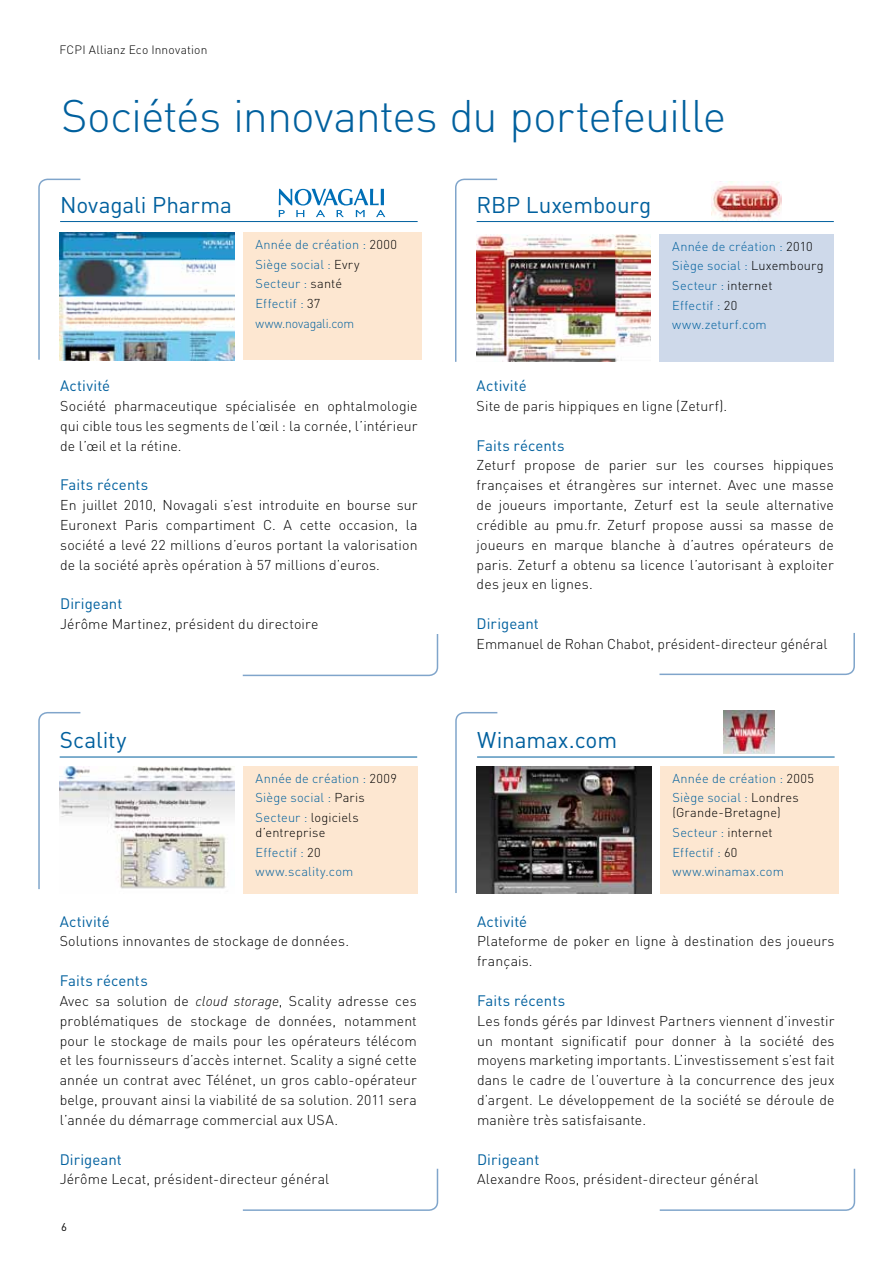
<style>
.page{position:relative;width:893px;height:1263px;background:#fff}
.page>*{position:absolute;margin:0;border:0;box-sizing:border-box;transform-origin:0 0}
.t1{font:300 45px "DIN";letter-spacing:-.025em;color:#00609e}
.t2{font:22.5px "DIN";letter-spacing:-.005em;color:#00609e}
.t3{font:15px "DIN";letter-spacing:.005em;color:#00609e}
.t4{font:300 14.1px/19.8px "DIN";letter-spacing:.01em;color:#000;text-align:justify}
.t5{font:300 12.75px/19.5px "DIN";letter-spacing:.015em;color:#00609e}
.t6{font:300 12px "DIN";letter-spacing:.015em;color:#000}
.t7{font:11.25px "DIN";color:#000}
.s1{color:#000}
.s2{font-family:"DIN Light Alternate";font-weight:400}
.s3{font-style:italic}
</style>
<div class="page">
<hr style="left:60px;top:221px;width:358px;height:1px;background:#00609e">
<div style="left:243px;top:233px;width:178px;height:127px;background:#fde7d1"></div>
<img style="left:82px;top:233px;width:152px;height:127px">
<img style="left:38px;top:178px;width:44px;height:183px">
<svg style="left:242px;top:634px;width:197px;height:43px"></svg>
<svg style="left:279px;top:189px;width:106px;height:28px"></svg>
<hr style="left:381px;top:189px;width:3px;height:16px;background:#006fb7">
<hr style="left:477px;top:221px;width:357px;height:1px;background:#00609e">
<div style="left:659px;top:234px;width:175px;height:128px;background:#ced9ea"></div>
<img style="left:499px;top:234px;width:152px;height:128px">
<img style="left:711px;top:181px;width:71px;height:39px">
<svg style="left:455px;top:178px;width:44px;height:184px"></svg>
<svg style="left:659px;top:633px;width:196px;height:43px"></svg>
<img style="left:82px;top:766px;width:152px;height:123px">
<hr style="left:60px;top:757px;width:357px;height:1px;background:#00609e">
<div style="left:243px;top:766px;width:174px;height:127px;background:#fde7d1"></div>
<svg style="left:38px;top:712px;width:44px;height:178px"></svg>
<svg style="left:242px;top:1168px;width:197px;height:43px"></svg>
<hr style="left:477px;top:757px;width:358px;height:1px;background:#00609e">
<div style="left:660px;top:766px;width:178px;height:127px;background:#fde7d1"></div>
<img style="left:499px;top:766px;width:152px;height:127px">
<svg style="left:455px;top:712px;width:44px;height:182px"></svg>
<svg style="left:659px;top:1168px;width:197px;height:43px"></svg>
<img style="left:724px;top:710px;width:50px;height:44px">
<p class="t6" style="left:60px;top:43px;width:149px">FCPI Allianz Eco Innovation</p>
<h1 class="t1" style="left:61px;top:88px;width:667px">Sociétés innovantes du portefeuille</h1>
<h2 class="t2" style="left:60px;top:190px;width:173px">Novagali Pharma</h2>
<p class="t5" style="left:255px;top:235px;width:143px">Année de création : <span class="s1">2000<br></span>Siège social : <span class="s1">Evry<br></span>Secteur : <span class="s1">santé<br></span>Effectif : <span class="s1">37 </span>www.novagali.com</p>
<p class="t3" style="left:60px;top:376px;width:52px">Activité</p>
<p class="t4" style="left:60px;top:396px;width:359px">Société pharmaceutique spécialisée en ophtalmologie qui cible tous les segments de l’œil : la cornée, l’intérieur de l’œil et la rétine.</p>
<p class="t3" style="left:60px;top:475px;width:90px">Faits récents</p>
<p class="t4" style="left:60px;top:495px;width:359px">En juillet 2010, Novagali s’est introduite en bourse sur Euronext Paris compartiment C. A cette occasion, la société a levé 22 m<span class="s2">illions d’euros</span> portant la valorisation de la société après opération à 57 m<span class="s2">illions d’euros</span>.</p>
<p class="t3" style="left:60px;top:594px;width:64px">Dirigeant</p>
<p class="t4" style="left:60px;top:614px;width:260px">Jérôme Martinez, président du directoire</p>
<h2 class="t2" style="left:60px;top:726px;width:68px">Scality</h2>
<p class="t5" style="left:256px;top:768px;width:143px">Année de création : <span class="s1">2009<br></span>Siège social : <span class="s1">Paris<br></span>Secteur : <span class="s1">logiciels</span></p>
<p class="t5" style="left:256px;top:822px;width:99px"><span class="s1">d’entreprise<br></span>Effectif : <span class="s1">20 </span>www.scality.com</p>
<p class="t3" style="left:60px;top:912px;width:52px">Activité</p>
<p class="t4" style="left:60px;top:931px;width:291px">Solutions innovantes de stockage de données.</p>
<p class="t3" style="left:60px;top:971px;width:90px">Faits récents</p>
<p class="t4" style="left:60px;top:991px;width:359px">Avec sa solution de <span class="s3">cloud storage</span>, Scality adresse ces problématiques de stockage de données, notamment pour le stockage de mails pour les opérateurs télécom et les fournisseurs d’accès internet. Scality a signé cette année un contrat avec Télénet, un gros cablo-opérateur belge, prouvant ainsi la viabilité de sa solution. 2011 sera l’année du démarrage commercial aux USA.</p>
<p class="t3" style="left:60px;top:1150px;width:64px">Dirigeant</p>
<p class="t4" style="left:60px;top:1169px;width:271px">Jérôme Lecat, président-directeur général</p>
<p class="t7" style="left:61px;top:1220px;width:7px">6</p>
<h2 class="t2" style="left:477px;top:190px;width:176px">RBP Luxembourg</h2>
<p class="t5" style="left:672px;top:236px;width:153px">Année de création : <span class="s1">2010<br></span>Siège social : <span class="s1">Luxembourg<br></span>Secteur : <span class="s1">internet<br></span>Effectif : <span class="s1">20 </span>www.zeturf.com</p>
<p class="t3" style="left:477px;top:376px;width:52px">Activité</p>
<p class="t4" style="left:477px;top:396px;width:252px">Site de paris hippiques en ligne (Zeturf).</p>
<p class="t3" style="left:477px;top:436px;width:90px">Faits récents</p>
<p class="t4" style="left:477px;top:455px;width:359px">Zeturf propose de parier sur les courses hippiques françaises et étrangères sur internet. Avec une masse de joueurs importante, Zeturf est la seule alternative crédible au pmu.fr. Zeturf propose aussi sa masse de joueurs en marque blanche à d’autres opérateurs de paris. Zeturf a obtenu sa licence l’autorisant à exploiter des jeux en lignes.</p>
<p class="t3" style="left:477px;top:614px;width:64px">Dirigeant</p>
<p class="t4" style="left:477px;top:634px;width:352px">Emmanuel de Rohan Chabot, président-directeur général</p>
<h2 class="t2" style="left:477px;top:726px;width:141px">Winamax.com</h2>
<p class="t5" style="left:672px;top:768px;width:143px">Année de création : <span class="s1">2005<br></span>Siège social : <span class="s1">Londres</span></p>
<p class="t5" style="left:672px;top:803px;width:113px"><span class="s1">(Grande-Bretagne)<br></span>Secteur : <span class="s1">internet<br></span>Effectif : <span class="s1">60 </span>www.winamax.com</p>
<p class="t3" style="left:477px;top:912px;width:52px">Activité</p>
<p class="t4" style="left:477px;top:931px;width:359px">Plateforme de poker en ligne à destination des joueurs français.</p>
<p class="t3" style="left:477px;top:991px;width:90px">Faits récents</p>
<p class="t4" style="left:477px;top:1011px;width:359px">Les fonds gérés par Idinvest Partners viennent d’investir un montant significatif pour donner à la société des moyens marketing importants. L’investissement s’est fait dans le cadre de l’ouverture à la concurrence des jeux d’argent. Le développement de la société se déroule de manière très satisfaisante.</p>
<p class="t3" style="left:477px;top:1150px;width:64px">Dirigeant</p>
<p class="t4" style="left:477px;top:1169px;width:283px">Alexandre Roos, président-directeur général</p>
</div>
